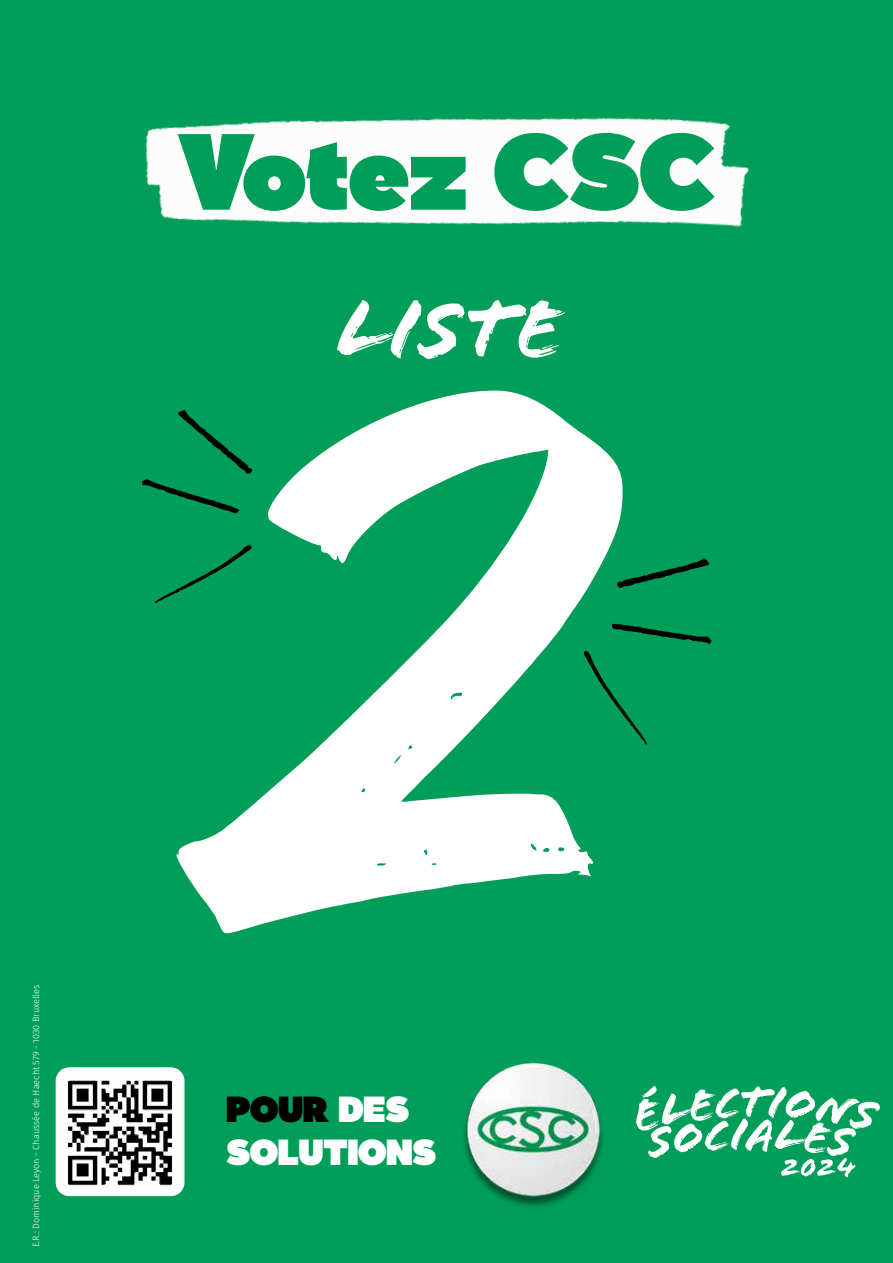
<style>
.page{position:relative;width:893px;height:1263px;background:#009e59}
.page>*{position:absolute;margin:0;border:0;box-sizing:border-box;transform-origin:0 0}
.t1{font:757.5px "GOODBRUSH";color:#fff}
.t2{font:900 107.85px "Maax Display";color:#009e59}
.t3{font:86.25px "Flood Std";color:#fff}
.t4{font:900 36.3px/43.5px "Maax Display";color:#fff}
.t5{font:300 9.15px "Fira Sans";color:#fff}
.s1{color:#000}
</style>
<div class="page">
<img style="left:463px;top:1062px;width:140px;height:145px">
<svg style="left:636px;top:1086px;width:244px;height:91px"></svg>
<svg style="left:617px;top:558px;width:92px;height:30px"></svg>
<svg style="left:612px;top:624px;width:100px;height:20px"></svg>
<svg style="left:584px;top:651px;width:63px;height:94px"></svg>
<svg style="left:142px;top:410px;width:110px;height:103px"></svg>
<svg style="left:155px;top:545px;width:97px;height:58px"></svg>
<img style="left:145px;top:117px;width:604px;height:110px">
<img style="left:56px;top:1067px;width:128px;height:129px">
<p class="t5" style="left:30px;top:1247px;width:264px;rotate:-90deg">E.R.: Dominique Leyon - Chaussée de Haecht 579 - 1030 Bruxelles</p>
<h2 class="t2" style="left:177px;top:92px;width:539px">Votez CSC</h2>
<h3 class="t3" style="left:335px;top:280px;width:228px">LISTE</h3>
<h1 class="t1" style="left:226px;top:245px;width:387px">2</h1>
<h3 class="t4" style="left:226px;top:1084px;width:211px"><span class="s1">POUR</span> DES<br>SOLUTIONS</h3>
</div>
